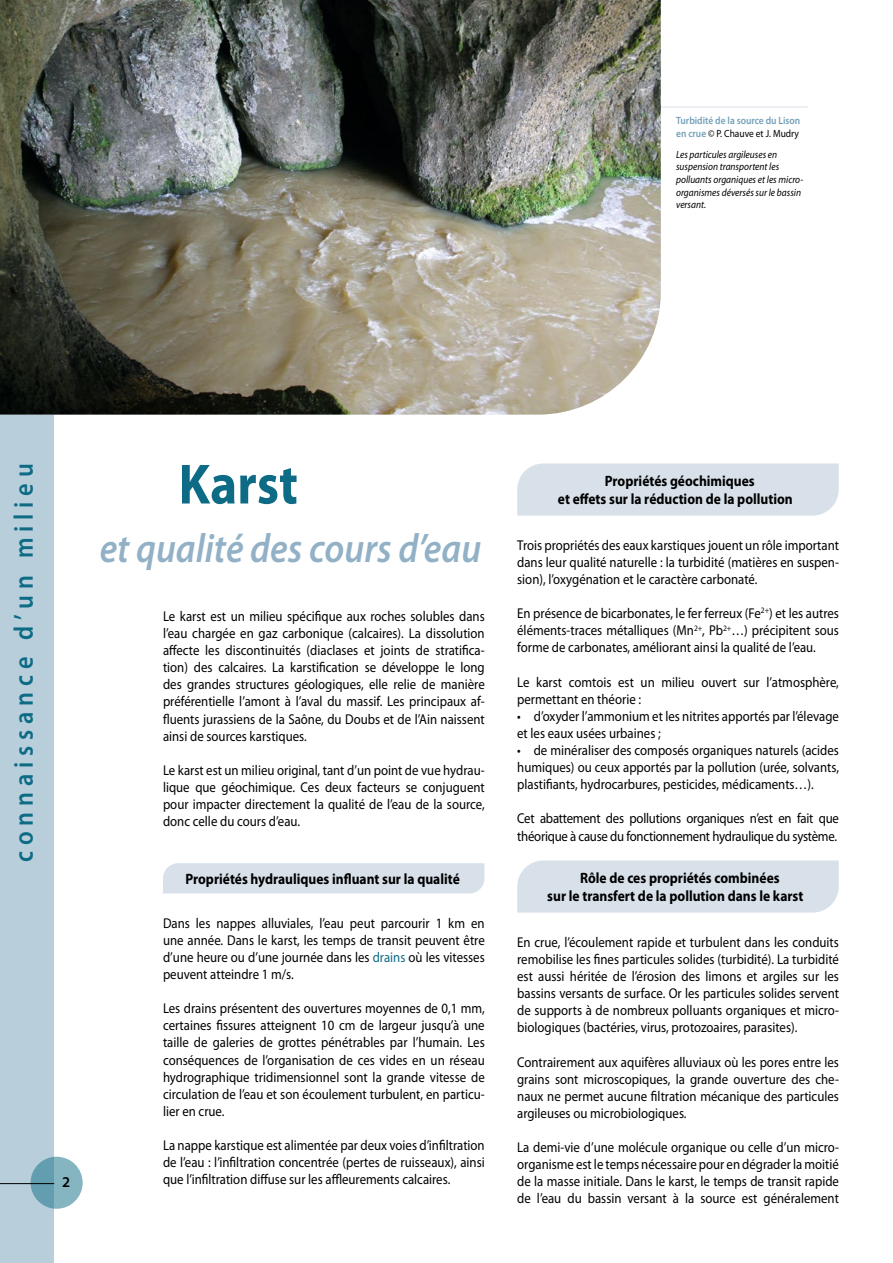
<style>
.page{position:relative;width:893px;height:1263px;background:#fff}
.page>*{position:absolute;margin:0;border:0;box-sizing:border-box;transform-origin:0 0}
.t1{font:700 57.15px "Myriad Pro";color:#0d6b85;scale:.9 1}
.t2{font:italic 600 40.8px "Myriad Pro";color:#92b1c6;scale:.9 1}
.t3{font:600 27px "Myriad Pro";letter-spacing:.24em;color:#0d6b85;scale:.9 1}
.t4{font:700 15px/18px "Myriad Pro";color:#000;scale:.9 1}
.t5{font:600 15px "Myriad Pro";color:#000}
.t6{font:14.25px/17.1px "Myriad Pro";color:#000;text-align:justify;scale:.9 1}
.t7{font:14.25px/17.1px "Myriad Pro";letter-spacing:-.02em;color:#000;scale:.9 1}
.t8{font:italic 10.5px/12.6px "Myriad Pro";color:#000;scale:.9 1}
.t9{font:600 10.5px/12.6px "Myriad Pro";color:#729fb8;scale:.9 1}
.s1{font-weight:400;color:#000}
.s2{color:#0d6b85}
</style>
<div class="page">
<hr style="left:580px;top:106px;width:228px;height:2px;background:#e6ebf1">
<div style="left:0;top:0;width:54px;height:1263px;background:#b8cfdb"></div>
<svg style="left:31px;top:1157px;width:52px;height:52px;background:#78abba"></svg>
<hr style="left:0;top:1183px;width:54px;height:1px;background:#000">
<div style="left:163px;top:863px;width:321px;height:30px;background:#d8e1ea"></div>
<div style="left:517px;top:463px;width:322px;height:53px;background:#d8e1ea"></div>
<div style="left:517px;top:860px;width:322px;height:52px;background:#d8e1ea"></div>
<img style="left:0;top:0;width:661px;height:415px">
<p class="t9" style="left:676px;top:114px;width:139px">Turbidité de la source du Lison en crue <span class="s1">© P. Chauve et J. Mudry</span></p>
<p class="t8" style="left:676px;top:148px;width:143px">Les particules argileuses en suspension transportent les polluants organiques et les micro&shy;organismes déversés sur le bassin versant.</p>
<h3 class="t3" style="left:6px;top:862px;width:444px;rotate:-90deg">connaissance d’un milieu</h3>
<p class="t5" style="left:62px;top:1173px;width:10px">2</p>
<h1 class="t1" style="left:179px;top:447px;width:134px">Karst</h1>
<h2 class="t2" style="left:100px;top:522px;width:426px">et qualité des cours d’eau</h2>
<p class="t6" style="left:163px;top:607px;width:359px">Le karst est un milieu spécifique aux roches solubles dans l’eau chargée en gaz carbonique (calcaires). La dissolution affecte les discontinuités (diaclases et joints de stratifica&shy;tion) des calcaires. La karstification se développe le long des grandes structures géologiques, elle relie de manière préférentielle l’amont à l’aval du massif. Les principaux af&shy;fluents jurassiens de la Saône, du Doubs et de l’Ain naissent ainsi de sources karstiques.</p>
<p class="t6" style="left:163px;top:761px;width:359px">Le karst est un milieu original, tant d’un point de vue hydrau&shy;lique que géochimique. Ces deux facteurs se conjuguent pour impacter directement la qualité de l’eau de la source, donc celle du cours d’eau.</p>
<p class="t4" style="left:185px;top:869px;width:306px">Propriétés hydrauliques influant sur la qualité</p>
<p class="t6" style="left:163px;top:914px;width:359px">Dans les nappes alluviales, l’eau peut parcourir 1 km en une année. Dans le karst, les temps de transit peuvent être d’une heure ou d’une journée dans les <span class="s2">drains</span> où les vitesses peuvent atteindre 1 m/s.</p>
<p class="t6" style="left:163px;top:1000px;width:359px">Les drains présentent des ouvertures moyennes de 0,1 mm, certaines fissures atteignent 10 cm de largeur jusqu’à une taille de galeries de grottes pénétrables par l’humain. Les conséquences de l’organisation de ces vides en un réseau hydrographique tridimensionnel sont la grande vitesse de circulation de l’eau et son écoulement turbulent, en particu&shy;lier en crue.</p>
<p class="t6" style="left:163px;top:1136px;width:359px">La nappe karstique est alimentée par deux voies d’infiltration de l’eau : l’infiltration concentrée (pertes de ruisseaux), ainsi que l’infiltration diffuse sur les affleurements calcaires.</p>
<p class="t4" style="left:558px;top:472px;width:262px;text-indent:47px">Propriétés géochimiques<br>et effets sur la réduction de la pollution</p>
<p class="t6" style="left:517px;top:536px;width:359px">Trois propriétés des eaux karstiques jouent un rôle important dans leur qualité naturelle : la turbidité (matières en suspen&shy;sion), l’oxygénation et le caractère carbonaté.</p>
<p class="t6" style="left:517px;top:605px;width:359px">En présence de bicarbonates, le fer ferreux (Fe<sup>2+</sup>) et les autres éléments-traces métalliques (Mn<sup>2+</sup>, Pb<sup>2+</sup>…) précipitent sous forme de carbonates, améliorant ainsi la qualité de l’eau.</p>
<p class="t6" style="left:517px;top:673px;width:359px">Le karst comtois est un milieu ouvert sur l’atmosphère, permettant en théorie :</p>
<p class="t6" style="left:517px;top:707px;width:359px">• d’oxyder l’ammonium et les nitrites apportés par l’élevage et les eaux usées urbaines ;</p>
<p class="t6" style="left:517px;top:741px;width:359px">• de minéraliser des composés organiques naturels (acides humiques) ou ceux apportés par la pollution (urée, solvants, plastifiants, hydrocarbures, pesticides, médicaments…).</p>
<p class="t7" style="left:517px;top:810px;width:359px">Cet abattement des pollutions organiques n’est en fait que théorique à cause du fonctionnement hydraulique du système.</p>
<p class="t4" style="left:547px;top:869px;width:286px;text-indent:33px">Rôle de ces propriétés combinées<br>sur le transfert de la pollution dans le karst</p>
<p class="t6" style="left:517px;top:933px;width:359px">En crue, l’écoulement rapide et turbulent dans les conduits remobilise les fines particules solides (turbidité). La turbidité est aussi héritée de l’érosion des limons et argiles sur les bassins versants de surface. Or les particules solides servent de supports à de nombreux polluants organiques et micro&shy;biologiques (bactéries, virus, protozoaires, parasites).</p>
<p class="t6" style="left:517px;top:1053px;width:359px">Contrairement aux aquifères alluviaux où les pores entre les grains sont microscopiques, la grande ouverture des che&shy;naux ne permet aucune filtration mécanique des particules argileuses ou microbiologiques.</p>
<p class="t6" style="left:517px;top:1138px;width:359px">La demi-vie d’une molécule organique ou celle d’un micro&shy;organisme est le temps nécessaire pour en dégrader la moitié de la masse initiale. Dans le karst, le temps de transit rapide de l’eau du bassin versant à la source est généralement</p>
</div>
